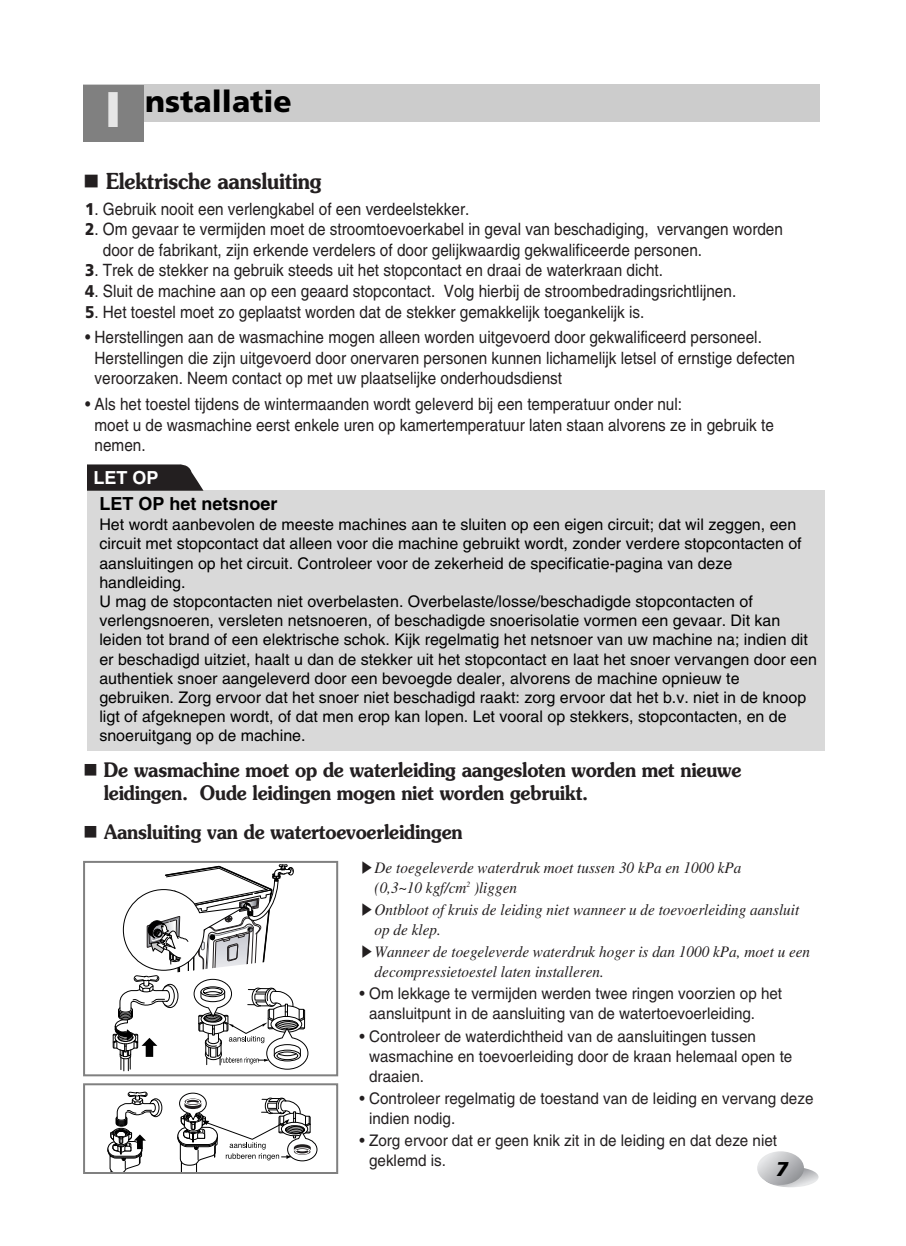
<style>
.page{position:relative;width:906px;height:1246px;background:#fff}
.page>*{position:absolute;margin:0;border:0;box-sizing:border-box;transform-origin:0 0}
.t1{font:900 50px "Frutiger";color:#e6e6e6}
.t2{font:900 30px "Frutiger";color:#000}
.t3{font:600 22px "Souvenir";letter-spacing:-.015em;color:#231f20;scale:.9 1}
.t4{font:600 20px/23.2px "Souvenir";letter-spacing:-.015em;color:#231f20;scale:.9 1}
.t5{font:italic 900 20px "Frutiger";color:#000}
.t6{font:700 18px "Helvetica";color:#000}
.t7{font:700 18px "Helvetica";color:#fff}
.t8{font:17px/20.4px "Helvetica";color:#231f20;scale:.9 1}
.t9{font:16px/19.2px "Helvetica";color:#000}
.t10{font:16px/20px "Helvetica";color:#231f20;scale:.95 1}
.t11{font:italic 16px/20px "Times";color:#231f20;scale:.95 1}
.s1{font-family:"Frutiger";font-weight:900}
.s2{font-family:"HY Go Thic";font-weight:500;font-style:normal}
</style>
<div class="page">
<div style="left:83px;top:85px;width:736px;height:37px;background:#ccc"></div>
<div style="left:83px;top:85px;width:60px;height:57px;background:#808080"></div>
<svg style="left:764px;top:1167px;width:55px;height:20px"></svg>
<svg style="left:757px;top:1151px;width:47px;height:34px"></svg>
<svg style="left:112px;top:864px;width:197px;height:207px"></svg>
<div style="left:83px;top:861px;width:255px;height:215px;border:2px solid #808080"></div>
<svg style="left:107px;top:1091px;width:56px;height:80px"></svg>
<svg style="left:177px;top:1092px;width:141px;height:79px"></svg>
<div style="left:83px;top:1083px;width:255px;height:91px;border:2px solid #808080"></div>
<div style="left:87px;top:490px;width:738px;height:260px;background:#d9d9d9"></div>
<svg style="left:88px;top:464px;width:116px;height:27px"></svg>
<h1 class="t1" style="left:105px;top:89px;width:18px">I</h1>
<h2 class="t2" style="left:145px;top:89px;width:148px">nstallatie</h2>
<h3 class="t3" style="left:106px;top:172px;width:241px">Elektrische aansluiting</h3>
<p class="t8" style="left:85px;top:200px;width:429px"><span class="s1">1</span>. Gebruik nooit een verlengkabel of een verdeelstekker.</p>
<p class="t8" style="left:103px;top:221px;width:757px;text-indent:-18px"><span class="s1">2</span>. Om gevaar te vermijden moet de stroomtoevoerkabel in geval van beschadiging, vervangen worden door de fabrikant, zijn erkende verdelers of door gelijkwaardig gekwalificeerde personen.</p>
<p class="t8" style="left:85px;top:262px;width:644px"><span class="s1">3</span>. Trek de stekker na gebruik steeds uit het stopcontact en draai de waterkraan dicht.</p>
<p class="t8" style="left:85px;top:282px;width:725px"><span class="s1">4</span>. Sluit de machine aan op een geaard stopcontact. Volg hierbij de stroombedradingsrichtlijnen.</p>
<p class="t8" style="left:85px;top:303px;width:623px"><span class="s1">5</span>. Het toestel moet zo geplaatst worden dat de stekker gemakkelijk toegankelijk is.</p>
<p class="t8" style="left:95px;top:329px;width:780px;text-indent:-10px">• Herstellingen aan de wasmachine mogen alleen worden uitgevoerd door gekwalificeerd personeel.<br>Herstellingen die zijn uitgevoerd door onervaren personen kunnen lichamelijk letsel of ernstige defecten veroorzaken. Neem contact op met uw plaatselijke onderhoudsdienst</p>
<p class="t8" style="left:95px;top:396px;width:756px;text-indent:-10px">• Als het toestel tijdens de wintermaanden wordt geleverd bij een temperatuur onder nul:<br>moet u de wasmachine eerst enkele uren op kamertemperatuur laten staan alvorens ze in gebruik te nemen.</p>
<p class="t7" style="left:94px;top:471px;width:66px">LET OP</p>
<p class="t6" style="left:99px;top:497px;width:180px">LET OP het netsnoer</p>
<p class="t9" style="left:99px;top:516px;width:719px">Het wordt aanbevolen de meeste machines aan te sluiten op een eigen circuit; dat wil zeggen, een circuit met stopcontact dat alleen voor die machine gebruikt wordt, zonder verdere stopcontacten of aansluitingen op het circuit. Controleer voor de zekerheid de specificatie-pagina van deze handleiding.<br>U mag de stopcontacten niet overbelasten. Overbelaste/losse/beschadigde stopcontacten of verlengsnoeren, versleten netsnoeren, of beschadigde snoerisolatie vormen een gevaar. Dit kan leiden tot brand of een elektrische schok. Kijk regelmatig het netsnoer van uw machine na; indien dit er beschadigd uitziet, haalt u dan de stekker uit het stopcontact en laat het snoer vervangen door een authentiek snoer aangeleverd door een bevoegde dealer, alvorens de machine opnieuw te gebruiken. Zorg ervoor dat het snoer niet beschadigd raakt: zorg ervoor dat het b.v. niet in de knoop ligt of afgeknepen wordt, of dat men erop kan lopen. Let vooral op stekkers, stopcontacten, en de snoeruitgang op de machine.</p>
<p class="t4" style="left:104px;top:760px;width:710px">De wasmachine moet op de waterleiding aangesloten worden met nieuwe leidingen. Oude leidingen mogen niet worden gebruikt.</p>
<p class="t4" style="left:104px;top:822px;width:400px">Aansluiting van de watertoevoerleidingen</p>
<p class="t11" style="left:375px;top:859px;width:388px;text-indent:-15px"><span class="s2">▶</span>De toegeleverde waterdruk moet tussen 30 kPa en 1000 kPa (0,3~10 kgf/cm<sup>2</sup> )liggen</p>
<p class="t11" style="left:375px;top:901px;width:448px;text-indent:-15px"><span class="s2">▶</span>Ontbloot of kruis de leiding niet wanneer u de toevoerleiding aansluit op de klep.</p>
<p class="t11" style="left:375px;top:943px;width:460px;text-indent:-15px"><span class="s2">▶</span>Wanneer de toegeleverde waterdruk hoger is dan 1000 kPa, moet u een decompressietoestel laten installeren.</p>
<p class="t10" style="left:369px;top:985px;width:436px;text-indent:-10px">• Om lekkage te vermijden werden twee ringen voorzien op het aansluitpunt in de aansluiting van de watertoevoerleiding.</p>
<p class="t10" style="left:369px;top:1028px;width:447px;text-indent:-10px">• Controleer de waterdichtheid van de aansluitingen tussen wasmachine en toevoerleiding door de kraan helemaal open te draaien.</p>
<p class="t10" style="left:369px;top:1090px;width:469px;text-indent:-10px">• Controleer regelmatig de toestand van de leiding en vervang deze indien nodig.</p>
<p class="t10" style="left:369px;top:1132px;width:431px;text-indent:-10px">• Zorg ervoor dat er geen knik zit in de leiding en dat deze niet geklemd is.</p>
<p class="t5" style="left:776px;top:1160px;width:14px">7</p>
</div>
